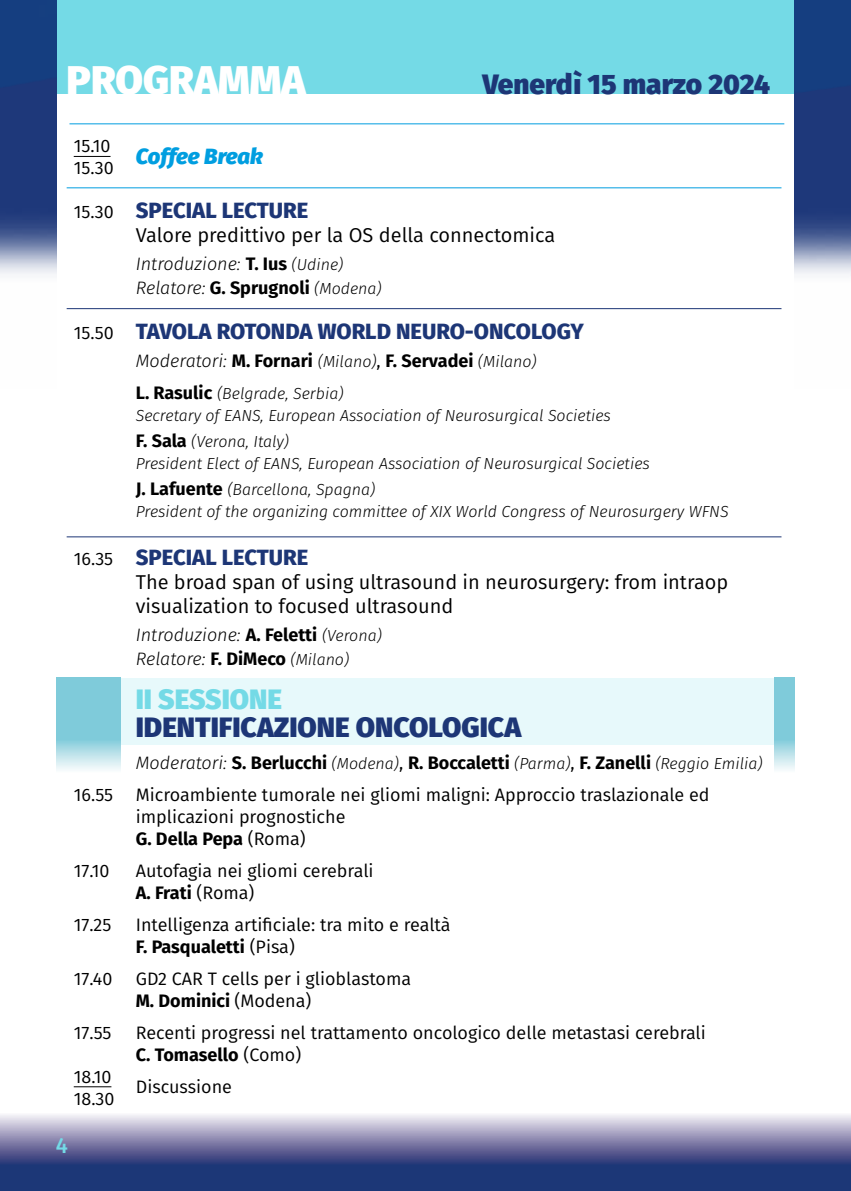
<style>
.page{position:relative;width:851px;height:1191px;background:#fff}
.page>*{position:absolute;margin:0;border:0;box-sizing:border-box;transform-origin:0 0}
.t1{font:800 40px "Fira Sans";color:#fff}
.t2{font:800 28px "Fira Sans";color:#1d3676}
.t3{font:800 28px "Fira Sans";color:#74dae6}
.t4{font:800 22px "Fira Sans";color:#1d3676}
.t5{font:italic 800 22px "Fira Sans";letter-spacing:-.01em;color:#009ee0}
.t6{font:500 22px "Fira Sans";color:#74dae6}
.t7{font:20px/24px "Fira Sans";color:#000}
.t8{font:18px/22px "Fira Sans";color:#000}
.t9{font:700 18px "Fira Sans";color:#000}
.t10{font:italic 300 18px/24px "Fira Sans";color:#000}
.t11{font:italic 300 16px/22px "Fira Sans";color:#000}
.s1{font-weight:400;font-size:18px;color:#000}
.s2{font-weight:700;font-style:normal}
.s3{font-size:16px}
.s4{font-weight:300;font-style:italic}
.s5{font-weight:300;font-style:italic;font-size:16px}
.s6{font-weight:400}
.s7{font-weight:700;font-style:normal;font-size:18px}
.s8{font-weight:700}
</style>
<div class="page">
<div style="left:89px;top:677px;width:693px;height:67px;background:#e7f9fb"></div>
<svg style="left:57px;top:677px;width:63px;height:93px;background:#93d2df"></svg>
<svg style="left:774px;top:677px;width:20px;height:93px;background:#93d2df"></svg>
<div style="left:45px;top:0;width:768px;height:94px;background:#74dae6"></div>
<svg style="left:0;top:1115px;width:850px;height:76px;background:#656e9d"></svg>
<svg style="left:850px;top:1115px;width:1px;height:76px"></svg>
<hr style="left:74px;top:156px;width:36px;height:1px;background:#000">
<hr style="left:74px;top:1086px;width:37px;height:1px;background:#000">
<img style="left:0;top:0;width:57px;height:274px">
<img style="left:794px;top:0;width:56px;height:274px">
<hr style="left:69px;top:123px;width:715px;height:1px;background:#009ee0">
<hr style="left:67px;top:187px;width:714px;height:1px;background:#009ee0">
<hr style="left:67px;top:308px;width:714px;height:1px;background:#1d3676">
<hr style="left:67px;top:536px;width:714px;height:1px;background:#1d3676">
<h1 class="t1" style="left:67px;top:44px;width:240px">PROGRAMMA</h1>
<h2 class="t2" style="left:482px;top:59px;width:289px">Venerdì 15 marzo 2024</h2>
<p class="t8" style="left:74px;top:135px;width:38px">15.10</p>
<p class="t5" style="left:136px;top:137px;width:129px">Coffee Break</p>
<p class="t8" style="left:74px;top:157px;width:41px">15.30</p>
<p class="t4" style="left:74px;top:192px;width:236px"><span class="s1">15.30</span> SPECIAL LECTURE</p>
<p class="t7" style="left:136px;top:223px;width:421px">Valore predittivo per la OS della connectomica</p>
<p class="t10" style="left:136px;top:252px;width:247px">Introduzione: <span class="s2">T. Ius</span> <span class="s3">(Udine)<br></span>Relatore: <span class="s2">G. Sprugnoli</span> <span class="s3">(Modena)</span></p>
<p class="t4" style="left:74px;top:312px;width:511px"><span class="s1">15.50</span> TAVOLA ROTONDA WORLD NEURO-ONCOLOGY</p>
<p class="t9" style="left:136px;top:345px;width:402px"><span class="s4">Moderatori:</span> M. Fornari <span class="s5">(Milano)</span><span class="s6">,</span> F. Servadei <span class="s5">(Milano)</span></p>
<p class="t11" style="left:136px;top:382px;width:476px"><span class="s7">L. Rasulic</span> (Belgrade, Serbia)<br>Secretary of EANS, European Association of Neurosurgical Societies</p>
<p class="t11" style="left:136px;top:430px;width:515px"><span class="s7">F. Sala</span> (Verona, Italy)<br>President Elect of EANS, European Association of Neurosurgical Societies</p>
<p class="t11" style="left:136px;top:478px;width:594px"><span class="s7">J. Lafuente</span> (Barcellona, Spagna)<br>President of the organizing committee of XIX World Congress of Neurosurgery WFNS</p>
<p class="t4" style="left:74px;top:538px;width:236px"><span class="s1">16.35</span> SPECIAL LECTURE</p>
<p class="t7" style="left:136px;top:569px;width:594px">The broad span of using ultrasound in neurosurgery: from intraop visualization to focused ultrasound</p>
<p class="t10" style="left:136px;top:622px;width:247px">Introduzione: <span class="s2">A. Feletti</span> <span class="s3">(Verona)<br></span>Relatore: <span class="s2">F. DiMeco</span> <span class="s3">(Milano)</span></p>
<h2 class="t3" style="left:136px;top:674px;width:148px">II SESSIONE</h2>
<h2 class="t2" style="left:136px;top:702px;width:387px">IDENTIFICAZIONE ONCOLOGICA</h2>
<p class="t9" style="left:136px;top:747px;width:628px"><span class="s4">Moderatori:</span> S. Berlucchi <span class="s5">(Modena)</span><span class="s6">,</span> R. Boccaletti <span class="s5">(Parma)</span><span class="s6">,</span> F. Zanelli <span class="s5">(Reggio Emilia)</span></p>
<p class="t8" style="left:74px;top:783px;width:41px">16.55</p>
<p class="t8" style="left:136px;top:783px;width:575px">Microambiente tumorale nei gliomi maligni: Approccio traslazionale ed implicazioni prognostiche<br><span class="s8">G. Della Pepa</span> (Roma)</p>
<p class="t8" style="left:74px;top:859px;width:37px">17.10</p>
<p class="t8" style="left:136px;top:859px;width:239px">Autofagia nei gliomi cerebrali<br><span class="s8">A. Frati</span> (Roma)</p>
<p class="t8" style="left:74px;top:913px;width:39px">17.25</p>
<p class="t8" style="left:136px;top:913px;width:316px">Intelligenza artificiale: tra mito e realtà<br><span class="s8">F. Pasqualetti</span> (Pisa)</p>
<p class="t8" style="left:74px;top:967px;width:40px">17.40</p>
<p class="t8" style="left:136px;top:967px;width:277px">GD2 CAR T cells per i glioblastoma<br><span class="s8">M. Dominici</span> (Modena)</p>
<p class="t8" style="left:74px;top:1021px;width:39px">17.55</p>
<p class="t8" style="left:136px;top:1021px;width:571px">Recenti progressi nel trattamento oncologico delle metastasi cerebrali<br><span class="s8">C. Tomasello</span> (Como)</p>
<p class="t8" style="left:74px;top:1065px;width:39px">18.10</p>
<p class="t8" style="left:136px;top:1075px;width:98px">Discussione</p>
<p class="t8" style="left:74px;top:1087px;width:42px">18.30</p>
<p class="t6" style="left:56px;top:1128px;width:14px">4</p>
</div>
